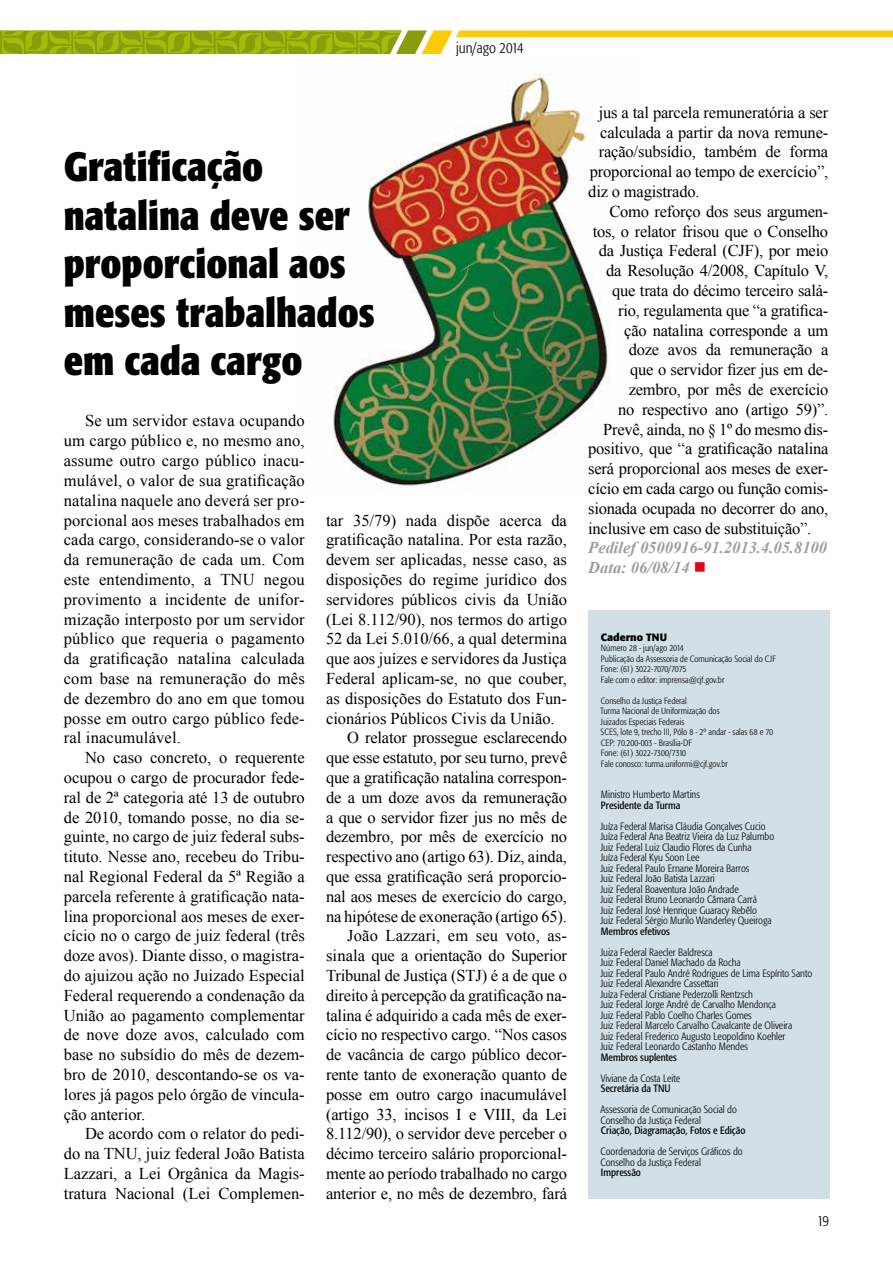
<style>
.page{position:relative;width:893px;height:1263px;background:#fff}
.page>*{position:absolute;margin:0;border:0;box-sizing:border-box;transform-origin:0 0}
.t1{font:700 condensed 40.5px/48.6px "Formata";color:#000}
.t2{font:16.5px/19.8px "Times New Roman";letter-spacing:-.01em;color:#000;text-align:justify}
.t3{font:italic 700 16.5px/19.8px "Times New Roman";color:#9d9d9c}
.t4{font:16.5px "Times New Roman";letter-spacing:.01em;color:#000}
.t5{font:300 condensed 15px "Formata";color:#000}
.t6{font:300 condensed 10.5px/10.5px "Formata";color:#000}
.t7{font:condensed 10.5px "Formata";color:#000}
.t8{font:700 10.5px "Formata";color:#000}
.t9{font:300 condensed 9px/10.5px "Formata";color:#000}
.s1{color:#e30613}
</style>
<div class="page">
<svg style="left:0;top:30px;width:893px;height:24px"></svg>
<img style="left:333px;top:73px;width:278px;height:415px">
<div style="left:588px;top:610px;width:241px;height:589px;background:#d2dfe6"></div>
<p class="t5" style="left:456px;top:39px;width:69px">jun/ago 2014</p>
<h1 class="t1" style="left:64px;top:142px;width:312px">Gratificação natalina deve ser proporcional aos meses trabalhados em cada cargo</h1>
<p class="t2" style="left:64px;top:411px;width:243px;text-indent:21px">Se um servidor estava ocupando um cargo público e, no mesmo ano, assume outro cargo público inacu&shy;mulável, o valor de sua gratificação natalina naquele ano deverá ser pro&shy;porcional aos meses trabalhados em cada cargo, considerando-se o valor da remuneração de cada um. Com este entendimento, a TNU negou provimento a incidente de unifor&shy;mização interposto por um servidor público que requeria o pagamento da gratificação natalina calculada com base na remuneração do mês de dezembro do ano em que tomou posse em outro cargo público fede&shy;ral inacumulável.</p>
<p class="t2" style="left:64px;top:747px;width:242px;text-indent:21px">No caso concreto, o requerente ocupou o cargo de procurador fede&shy;ral de 2ª categoria até 13 de outubro de 2010, tomando posse, no dia se&shy;guinte, no cargo de juiz federal subs&shy;tituto. Nesse ano, recebeu do Tribu&shy;nal Regional Federal da 5ª Região a parcela referente à gratificação nata&shy;lina proporcional aos meses de exer&shy;cício no o cargo de juiz federal (três doze avos). Diante disso, o magistra&shy;do ajuizou ação no Juizado Especial Federal requerendo a condenação da União ao pagamento complementar de nove doze avos, calculado com base no subsídio do mês de dezem&shy;bro de 2010, descontando-se os va&shy;lores já pagos pelo órgão de vincula&shy;ção anterior.</p>
<p class="t2" style="left:64px;top:1124px;width:242px;text-indent:21px">De acordo com o relator do pedi&shy;do na TNU, juiz federal João Batista Lazzari, a Lei Orgânica da Magis&shy;tratura Nacional (Lei Complemen-</p>
<p class="t2" style="left:326px;top:510px;width:242px">tar 35/79) nada dispõe acerca da</p>
<p class="t2" style="left:326px;top:530px;width:242px">gratificação natalina. Por esta razão,</p>
<p class="t2" style="left:326px;top:549px;width:242px">devem ser aplicadas, nesse caso, as</p>
<p class="t2" style="left:326px;top:569px;width:242px">disposições do regime jurídico dos</p>
<p class="t2" style="left:326px;top:589px;width:242px">servidores públicos civis da União</p>
<p class="t2" style="left:326px;top:609px;width:242px">(Lei 8.112/90), nos termos do artigo</p>
<p class="t2" style="left:326px;top:629px;width:242px">52 da Lei 5.010/66, a qual determina</p>
<p class="t2" style="left:326px;top:648px;width:242px">que aos juízes e servidores da Justiça</p>
<p class="t2" style="left:326px;top:668px;width:242px">Federal aplicam-se, no que couber,</p>
<p class="t2" style="left:326px;top:688px;width:242px">as disposições do Estatuto dos Fun-</p>
<p class="t2" style="left:326px;top:708px;width:230px">cionários Públicos Civis da União.</p>
<p class="t2" style="left:347px;top:728px;width:221px">O relator prossegue esclarecendo</p>
<p class="t2" style="left:326px;top:747px;width:242px">que esse estatuto, por seu turno, prevê</p>
<p class="t2" style="left:326px;top:767px;width:242px">que a gratificação natalina correspon-</p>
<p class="t2" style="left:326px;top:787px;width:242px">de a um doze avos da remuneração</p>
<p class="t2" style="left:326px;top:807px;width:242px">a que o servidor fizer jus no mês de</p>
<p class="t2" style="left:326px;top:827px;width:242px">dezembro, por mês de exercício no</p>
<p class="t2" style="left:326px;top:846px;width:242px">respectivo ano (artigo 63). Diz, ainda,</p>
<p class="t2" style="left:326px;top:866px;width:242px">que essa gratificação será proporcio-</p>
<p class="t2" style="left:326px;top:886px;width:243px">nal aos meses de exercício do cargo,</p>
<p class="t2" style="left:326px;top:906px;width:242px">na hipótese de exoneração (artigo 65).</p>
<p class="t4" style="left:347px;top:925px;width:221px">João Lazzari, em seu voto, as-</p>
<p class="t2" style="left:326px;top:945px;width:242px">sinala que a orientação do Superior</p>
<p class="t2" style="left:326px;top:965px;width:243px">Tribunal de Justiça (STJ) é a de que o</p>
<p class="t2" style="left:326px;top:985px;width:242px">direito à percepção da gratificação na-</p>
<p class="t2" style="left:326px;top:1005px;width:242px">talina é adquirido a cada mês de exer-</p>
<p class="t2" style="left:326px;top:1025px;width:242px">cício no respectivo cargo. “Nos casos</p>
<p class="t2" style="left:326px;top:1044px;width:242px">de vacância de cargo público decor-</p>
<p class="t2" style="left:326px;top:1064px;width:243px">rente tanto de exoneração quanto de</p>
<p class="t2" style="left:326px;top:1084px;width:242px">posse em outro cargo inacumulável</p>
<p class="t2" style="left:326px;top:1104px;width:242px">(artigo 33, incisos I e VIII, da Lei</p>
<p class="t2" style="left:326px;top:1124px;width:242px">8.112/90), o servidor deve perceber o</p>
<p class="t2" style="left:326px;top:1143px;width:242px">décimo terceiro salário proporcional-</p>
<p class="t2" style="left:326px;top:1163px;width:243px">mente ao período trabalhado no cargo</p>
<p class="t2" style="left:326px;top:1183px;width:242px">anterior e, no mês de dezembro, fará</p>
<p class="t2" style="left:599px;top:102px;width:231px">jus a tal parcela remuneratória a ser</p>
<p class="t2" style="left:600px;top:122px;width:230px">calculada a partir da nova remune-</p>
<p class="t2" style="left:599px;top:142px;width:231px">ração/subsídio, também de forma</p>
<p class="t2" style="left:590px;top:161px;width:240px">proporcional ao tempo de exercício”,</p>
<p class="t2" style="left:588px;top:181px;width:113px">diz o magistrado.</p>
<p class="t2" style="left:609px;top:201px;width:220px">Como reforço dos seus argumen-</p>
<p class="t2" style="left:593px;top:221px;width:237px">tos, o relator frisou que o Conselho</p>
<p class="t2" style="left:599px;top:241px;width:231px">da Justiça Federal (CJF), por meio</p>
<p class="t2" style="left:606px;top:260px;width:224px">da Resolução 4/2008, Capítulo V,</p>
<p class="t2" style="left:612px;top:280px;width:218px">que trata do décimo terceiro salá-</p>
<p class="t2" style="left:618px;top:300px;width:212px">rio, regulamenta que “a gratifica-</p>
<p class="t2" style="left:624px;top:320px;width:206px">ção natalina corresponde a um</p>
<p class="t2" style="left:629px;top:340px;width:201px">doze avos da remuneração a</p>
<p class="t2" style="left:630px;top:359px;width:200px">que o servidor fizer jus em de-</p>
<p class="t2" style="left:629px;top:379px;width:201px">zembro, por mês de exercício</p>
<p class="t2" style="left:618px;top:399px;width:212px">no respectivo ano (artigo 59)”.</p>
<p class="t2" style="left:603px;top:419px;width:227px">Prevê, ainda, no § 1º do mesmo dis-</p>
<p class="t2" style="left:588px;top:439px;width:242px">positivo, que “a gratificação natalina</p>
<p class="t2" style="left:588px;top:458px;width:241px">será proporcional aos meses de exer-</p>
<p class="t2" style="left:588px;top:478px;width:242px">cício em cada cargo ou função comis-</p>
<p class="t2" style="left:588px;top:498px;width:242px">sionada ocupada no decorrer do ano,</p>
<p class="t2" style="left:588px;top:518px;width:225px">inclusive em caso de substituição”.</p>
<p class="t3" style="left:588px;top:537px;width:240px">Pedilef 0500916-91.2013.4.05.8100<br>Data: 06/08/14 <span class="s1">■</span></p>
<p class="t8" style="left:601px;top:631px;width:68px">Caderno TNU</p>
<p class="t9" style="left:601px;top:643px;width:176px">Número 28 - jun/ago 2014<br>Publicação da Assessoria de Comunicação Social do CJF Fone: (61) 3022-7070/7075<br>Fale com o editor: imprensa@cjf.gov.br</p>
<p class="t9" style="left:600px;top:696px;width:174px">Conselho da Justiça Federal<br>Turma Nacional de Uniformização dos<br>Juizados Especiais Federais<br>SCES, lote 9, trecho III, Pólo 8 - 2º andar - salas 68 e 70<br>CEP: 70.200-003 - Brasília-DF<br>Fone: (61) 3022-7300/7310<br>Fale conosco: turma.uniformi@cjf.gov.br</p>
<p class="t6" style="left:601px;top:790px;width:101px">Ministro Humberto Martins</p>
<p class="t7" style="left:601px;top:799px;width:81px">Presidente da Turma</p>
<p class="t6" style="left:600px;top:821px;width:175px">Juíza Federal Marisa Cláudia Gonçalves Cucio Juíza Federal Ana Beatriz Vieira da Luz Palumbo Juiz Federal Luiz Claudio Flores da Cunha<br>Juíza Federal Kyu Soon Lee<br>Juiz Federal Paulo Ernane Moreira Barros<br>Juiz Federal João Batista Lazzari<br>Juiz Federal Boaventura João Andrade<br>Juiz Federal Bruno Leonardo Câmara Carrá<br>Juiz Federal José Henrique Guaracy Rebêlo<br>Juiz Federal Sérgio Murilo Wanderley Queiroga</p>
<p class="t7" style="left:601px;top:925px;width:70px">Membros efetivos</p>
<p class="t6" style="left:600px;top:947px;width:213px">Juiza Federal Raecler Baldresca<br>Juiz Federal Daniel Machado da Rocha<br>Juiz Federal Paulo André Rodrigues de Lima Espírito Santo Juiz Federal Alexandre Cassettari<br>Juíza Federal Cristiane Pederzolli Rentzsch<br>Juiz Federal Jorge André de Carvalho Mendonça<br>Juiz Federal Pablo Coelho Charles Gomes<br>Juiz Federal Marcelo Carvalho Cavalcante de Oliveira<br>Juiz Federal Frederico Augusto Leopoldino Koehler<br>Juiz Federal Leonardo Castanho Mendes</p>
<p class="t7" style="left:601px;top:1051px;width:77px">Membros suplentes</p>
<p class="t6" style="left:601px;top:1073px;width:81px">Viviane da Costa Leite</p>
<p class="t7" style="left:601px;top:1082px;width:71px">Secretária da TNU</p>
<p class="t6" style="left:600px;top:1105px;width:138px">Assessoria de Comunicação Social do<br>Conselho da Justiça Federal</p>
<p class="t7" style="left:601px;top:1124px;width:146px">Criação, Diagramação, Fotos e Edição</p>
<p class="t6" style="left:600px;top:1147px;width:144px">Coordenadoria de Serviços Gráficos do<br>Conselho da Justiça Federal</p>
<p class="t7" style="left:601px;top:1166px;width:42px">Impressão</p>
<p class="t5" style="left:817px;top:1212px;width:13px">19</p>
</div>
